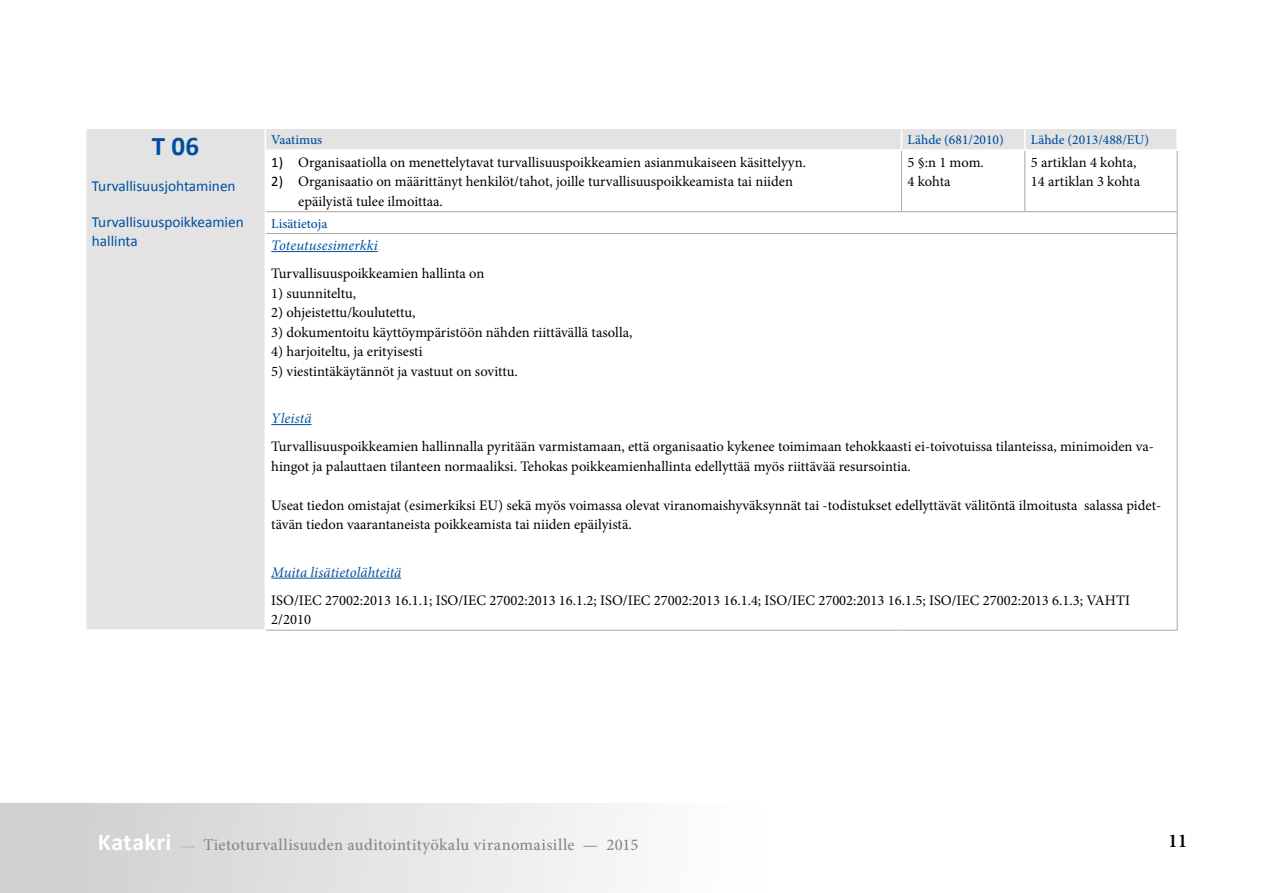
<style>
.page{position:relative;width:1263px;height:893px;background:#fff}
.page>*{position:absolute;margin:0;border:0;box-sizing:border-box;transform-origin:0 0}
.osa-alue_tunnus{font:700 27px "Calibri";color:#004f9f}
.t1{font:600 19.5px "Minion Pro";color:#000}
.t2{font:500 16.5px "Minion Pro";letter-spacing:.02em;color:#878787}
.osa-alue_otsikko{font:15.3px/19.5px "Calibri";color:#004f9f}
.t3{font:14.55px/19.5px "Minion Pro";color:#000}
.väliotsikko_alleviiv{font:italic 14.55px "Minion Pro";letter-spacing:.005em;color:#004f9f}
.taulukkosarakeots{font:500 13.5px "Minion Pro";color:#004f9f}
.s1{font-family:"Calibri"}
.s2{font-family:"Calibri";font-weight:700;font-size:24px;color:#fff}
.s3{color:#fff}
</style>
<div class="page">
<div style="left:0;top:804px;width:761px;height:89px;background:linear-gradient(to right,#ccc,#fff)"></div>
<svg style="left:87px;top:129px;width:1090px;height:501px"></svg>
<hr style="left:1177px;top:151px;width:1px;height:60px;background:#a8a8a7">
<hr style="left:266px;top:211px;width:635px;height:1px;background:#a8a8a7">
<hr style="left:901px;top:211px;width:124px;height:1px;background:#a8a8a7">
<hr style="left:1025px;top:211px;width:152px;height:1px;background:#a8a8a7">
<svg style="left:1177px;top:212px;width:1px;height:21px"></svg>
<hr style="left:266px;top:233px;width:635px;height:1px;background:#a8a8a7">
<hr style="left:901px;top:233px;width:124px;height:1px;background:#a8a8a7">
<hr style="left:1025px;top:233px;width:152px;height:1px;background:#a8a8a7">
<hr style="left:1177px;top:234px;width:1px;height:396px;background:#a8a8a7">
<hr style="left:266px;top:630px;width:635px;height:1px;background:#a8a8a7">
<hr style="left:901px;top:630px;width:124px;height:1px;background:#a8a8a7">
<hr style="left:1025px;top:630px;width:152px;height:1px;background:#a8a8a7">
<hr style="left:901px;top:151px;width:1px;height:60px;background:#a8a8a7">
<hr style="left:1024px;top:151px;width:1px;height:60px;background:#a8a8a7">
<hr style="left:265px;top:151px;width:1px;height:61px;background:#fff">
<svg style="left:265px;top:212px;width:1px;height:22px"></svg>
<hr style="left:265px;top:234px;width:1px;height:395px;background:#fff">
<hr style="left:85px;top:629px;width:181px;height:2px;background:#fff">
<svg style="left:265px;top:129px;width:1px;height:20px"></svg>
<svg style="left:901px;top:129px;width:1px;height:20px"></svg>
<svg style="left:1024px;top:129px;width:1px;height:20px"></svg>
<hr style="left:1176px;top:129px;width:2px;height:20px;background:#fff">
<hr style="left:265px;top:149px;width:636px;height:2px;background:#fff">
<hr style="left:901px;top:149px;width:124px;height:2px;background:#fff">
<hr style="left:1025px;top:149px;width:153px;height:2px;background:#fff">
<hr style="left:271px;top:251px;width:107px;height:1px;background:#004f9f">
<hr style="left:271px;top:424px;width:41px;height:1px;background:#004f9f">
<hr style="left:271px;top:578px;width:130px;height:1px;background:#004f9f">
<p class="osa-alue_tunnus" style="left:152px;top:128px;width:49px">T 06</p>
<p class="osa-alue_otsikko" style="left:92px;top:176px;width:145px">Turvallisuusjohtaminen</p>
<p class="osa-alue_otsikko" style="left:92px;top:212px;width:153px">Turvallisuuspoikkeamien hallinta</p>
<p class="taulukkosarakeots" style="left:271px;top:131px;width:52px">Vaatimus</p>
<p class="taulukkosarakeots" style="left:907px;top:131px;width:98px">Lähde (681/2010)</p>
<p class="taulukkosarakeots" style="left:1031px;top:131px;width:120px">Lähde (2013/488/EU)</p>
<p class="t3" style="left:271px;top:152px;width:536px"><span class="s1">1)</span> Organisaatiolla on menettelytavat turvallisuuspoikkeamien asianmukaiseen käsittelyyn.</p>
<p class="t3" style="left:298px;top:172px;width:496px;text-indent:-27px"><span class="s1">2)</span> Organisaatio on määrittänyt henkilöt/tahot, joille turvallisuuspoikkeamista tai niiden epäilyistä tulee ilmoittaa.</p>
<p class="t3" style="left:907px;top:152px;width:78px">5 §:n 1 mom.<br>4 kohta</p>
<p class="t3" style="left:1031px;top:152px;width:111px">5 artiklan 4 kohta,<br>14 artiklan 3 kohta</p>
<p class="taulukkosarakeots" style="left:271px;top:214px;width:58px">Lisätietoja</p>
<p class="väliotsikko_alleviiv" style="left:271px;top:236px;width:108px">Toteutusesimerkki</p>
<p class="t3" style="left:271px;top:264px;width:215px">Turvallisuuspoikkeamien hallinta on</p>
<p class="t3" style="left:271px;top:283px;width:86px">1) suunniteltu,</p>
<p class="t3" style="left:271px;top:303px;width:146px">2) ohjeistettu/koulutettu,</p>
<p class="t3" style="left:271px;top:322px;width:363px">3) dokumentoitu käyttöympäristöön nähden riittävällä tasolla,</p>
<p class="t3" style="left:271px;top:342px;width:153px">4) harjoiteltu, ja erityisesti</p>
<p class="t3" style="left:271px;top:361px;width:248px">5) viestintäkäytännöt ja vastuut on sovittu.</p>
<p class="väliotsikko_alleviiv" style="left:271px;top:409px;width:42px">Yleistä</p>
<p class="t3" style="left:271px;top:437px;width:884px">Turvallisuuspoikkeamien hallinnalla pyritään varmistamaan, että organisaatio kykenee toimimaan tehokkaasti ei-toivotuissa tilanteissa, minimoiden va&shy;hingot ja palauttaen tilanteen normaaliksi. Tehokas poikkeamienhallinta edellyttää myös riittävää resursointia.</p>
<p class="t3" style="left:271px;top:495px;width:891px">Useat tiedon omistajat (esimerkiksi EU) sekä myös voimassa olevat viranomaishyväksynnät tai -todistukset edellyttävät välitöntä ilmoitusta salassa pidet&shy;tävän tiedon vaarantaneista poikkeamista tai niiden epäilyistä.</p>
<p class="väliotsikko_alleviiv" style="left:271px;top:562px;width:132px">Muita lisätietolähteitä</p>
<p class="t3" style="left:271px;top:590px;width:860px">ISO/IEC 27002:2013 16.1.1; ISO/IEC 27002:2013 16.1.2; ISO/IEC 27002:2013 16.1.4; ISO/IEC 27002:2013 16.1.5; ISO/IEC 27002:2013 6.1.3; VAHTI<br>2/2010</p>
<p class="t2" style="left:98px;top:834px;width:542px"><span class="s2">Katakri</span> <span class="s3">—</span> Tietoturvallisuuden auditointityökalu viranomaisille — 2015</p>
<h2 class="t1" style="left:1168px;top:827px;width:21px">11</h2>
</div>
